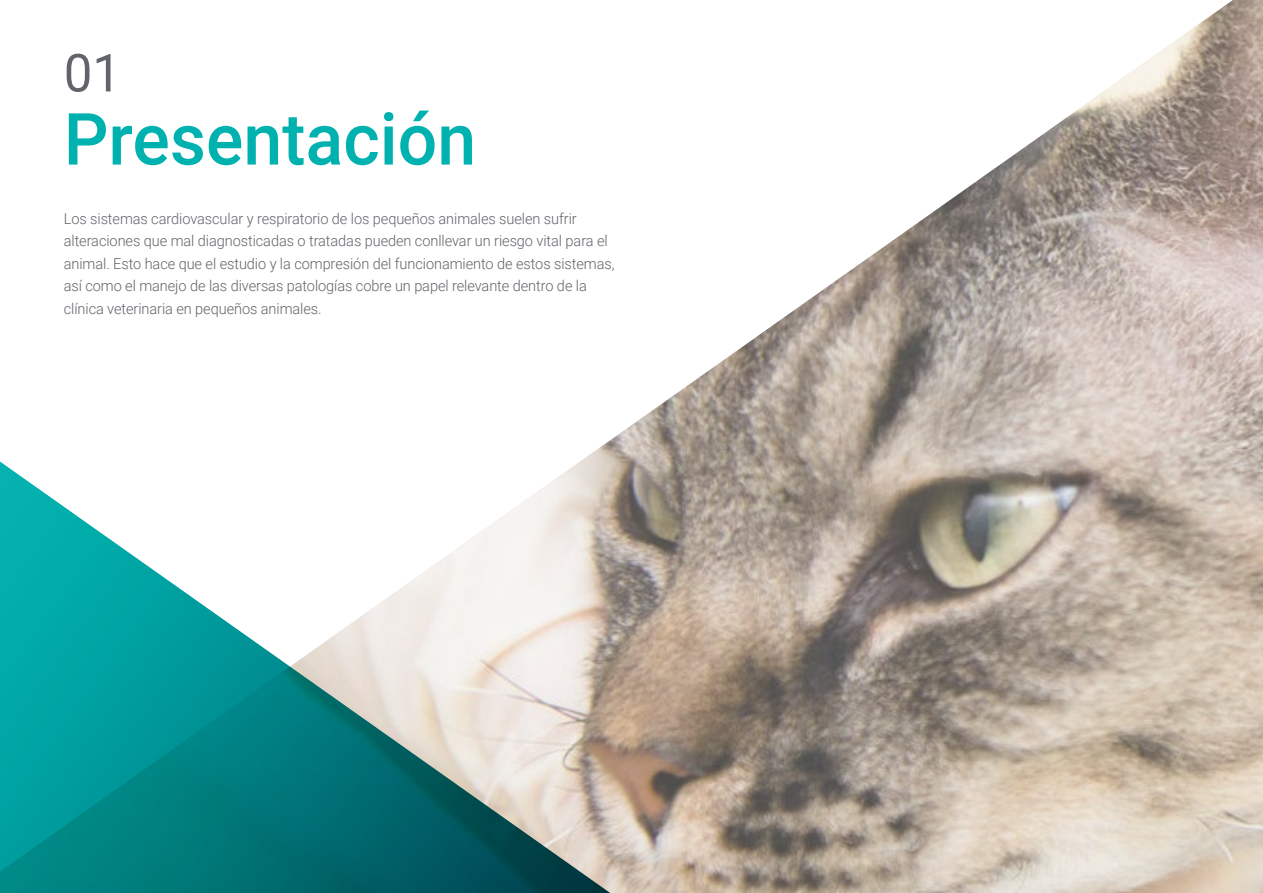
<style>
.page{position:relative;width:1263px;height:893px;background:#fff}
.page>*{position:absolute;margin:0;border:0;box-sizing:border-box;transform-origin:0 0}
.t1{font:500 72px "Roboto";color:#00b2af}
.t2{font:52.5px "Roboto";color:#61646a}
.t3{font:300 15px/22.5px "Roboto";letter-spacing:-.005em;color:#61646a}
</style>
<div class="page">
<img style="left:602px;top:0;width:661px;height:893px">
<svg style="left:0;top:446px;width:640px;height:447px"></svg>
<h2 class="t2" style="left:64px;top:36px;width:59px">01</h2>
<h1 class="t1" style="left:64px;top:89px;width:414px">Presentación</h1>
<p class="t3" style="left:64px;top:207px;width:552px">Los sistemas cardiovascular y respiratorio de los pequeños animales suelen sufrir alteraciones que mal diagnosticadas o tratadas pueden conllevar un riesgo vital para el animal. Esto hace que el estudio y la compresión del funcionamiento de estos sistemas, así como el manejo de las diversas patologías cobre un papel relevante dentro de la clínica veterinaria en pequeños animales.</p>
</div>
